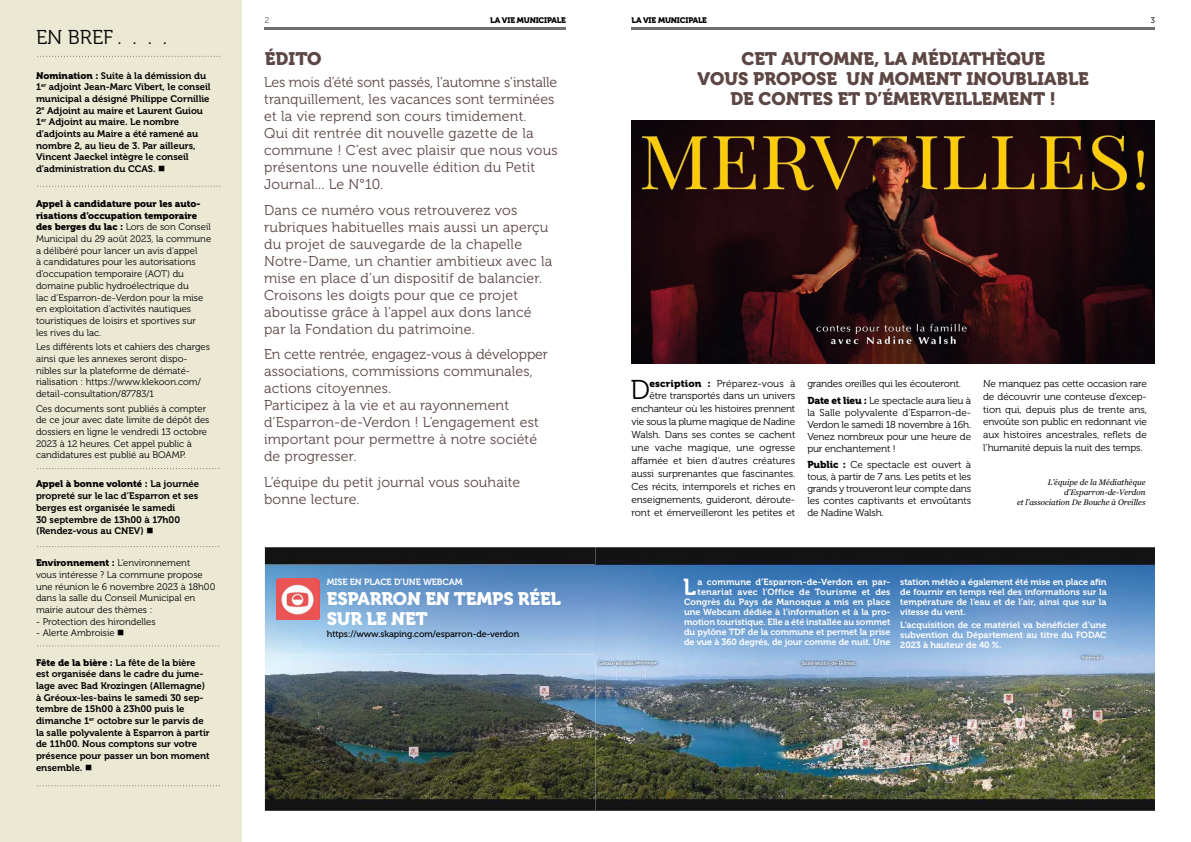
<style>
.page{position:relative;width:1191px;height:842px;background:#fff}
.page>*{position:absolute;margin:0;border:0;box-sizing:border-box;transform-origin:0 0}
.t1{font:27.2px "Museo 300";color:#000}
.t2{font:23.1px "Museo 700";color:#fff}
.t3{font:20px "Museo 300";color:#000}
.t4{font:18px/20px "Museo 900";color:#5d4745;text-align:center}
.t5{font:18px/20px "Museo 900";letter-spacing:-.01em;color:#fff}
.t6{font:14.2px/17px "Museo 300";letter-spacing:.01em;color:#5d4745}
.t7{font:10px/12.9px "Museo 300";letter-spacing:-.01em;color:#000;text-align:justify}
.t8{font:9.5px/11.7px "Museo 300";color:#000}
.t9{font:9.5px/11.7px "Museo 700";color:#000}
.t10{font:9.5px/11.7px "Museo 900";color:#000}
.t11{font:9px/10px "Museo 700";letter-spacing:-.005em;color:#fff;text-align:justify}
.t12{font:9px "Museo 500";letter-spacing:-.01em;color:#000}
.t13{font:italic 8px/10px "Georgia";color:#000;text-align:right}
.t14{font:8px "Museo 900";letter-spacing:-.02em;color:#000}
.t15{font:8px "Museo 100";color:#000}
.s1{font-family:"Museo 900"}
.s2{font-family:"Museo 700"}
</style>
<div class="page">
<img style="left:265px;top:547px;width:890px;height:264px">
<img style="left:265px;top:565px;width:330px;height:89px">
<div style="left:0;top:0;width:241px;height:842px;background:#ebe8d4"></div>
<hr style="left:264px;top:28px;width:302px;height:2px;background:#706f6f">
<img style="left:276px;top:578px;width:44px;height:42px">
<svg style="left:37px;top:56px;width:183px;height:1px"></svg>
<svg style="left:37px;top:186px;width:183px;height:1px"></svg>
<svg style="left:37px;top:468px;width:182px;height:1px"></svg>
<svg style="left:37px;top:546px;width:182px;height:1px"></svg>
<svg style="left:37px;top:645px;width:182px;height:1px"></svg>
<svg style="left:37px;top:785px;width:183px;height:1px"></svg>
<hr style="left:631px;top:28px;width:524px;height:2px;background:#706f6f">
<img style="left:631px;top:120px;width:524px;height:243px">
<img style="left:595px;top:565px;width:559px;height:95px">
<h3 class="t3" style="left:36px;top:27px;width:133px">EN BREF . . . .</h3>
<p class="t9" style="left:36px;top:70px;width:176px"><span class="s1">Nomination :</span> Suite à la démission du 1<sup>er</sup> adjoint Jean-Marc Vibert, le conseil municipal a désigné Philippe Cornillie 2<sup>e</sup> Adjoint au maire et Laurent Guiou 1<sup>er</sup> Adjoint au maire. Le nombre d’adjoints au Maire a été ramené au nombre 2, au lieu de 3. Par ailleurs, Vincent Jaeckel intègre le conseil d’administration du CCAS. ■</p>
<p class="t10" style="left:36px;top:198px;width:166px">Appel à candidature pour les auto&shy;risations d’occupation temporaire</p>
<p class="t8" style="left:36px;top:221px;width:177px"><span class="s1">des berges du lac :</span> Lors de son Conseil Municipal du 29 août 2023, la commune a délibéré pour lancer un avis d’appel<br>à candidatures pour les autorisations d’occupation temporaire (AOT) du domaine public hydroélectrique du<br>lac d’Esparron-de-Verdon pour la mise en exploitation d’activités nautiques touristiques de loisirs et sportives sur<br>les rives du lac.</p>
<p class="t8" style="left:36px;top:341px;width:175px">Les différents lots et cahiers des charges ainsi que les annexes seront dispo&shy;nibles sur la plateforme de dématé&shy;rialisation : https://www.klekoon.com/ detail-consultation/87783/1</p>
<p class="t8" style="left:36px;top:403px;width:175px">Ces documents sont publiés à compter de ce jour avec date limite de dépôt des dossiers en ligne le vendredi 13 octobre 2023 à 12 heures. Cet appel public à candidatures est publié au BOAMP.</p>
<p class="t10" style="left:36px;top:478px;width:165px">Appel à bonne volonté : <span class="s2">La journée</span></p>
<p class="t9" style="left:36px;top:490px;width:164px">propreté sur le lac d’Esparron et ses berges est organisée le samedi<br>30 septembre de 13h00 à 17h00 (Rendez-vous au CNEV) ■</p>
<p class="t8" style="left:36px;top:557px;width:181px"><span class="s1">Environnement :</span> L’environnement<br>vous intéresse ? La commune propose une réunion le 6 novembre 2023 à 18h00 dans la salle du Conseil Municipal en mairie autour des thèmes :</p>
<p class="t8" style="left:36px;top:616px;width:121px">- Protection des hirondelles</p>
<p class="t8" style="left:36px;top:627px;width:90px">- Alerte Ambroisie ■</p>
<p class="t9" style="left:36px;top:656px;width:175px"><span class="s1">Fête de la bière :</span> La fête de la bière est organisée dans le cadre du jume&shy;lage avec Bad Krozingen (Allemagne) à Gréoux-les-bains le samedi 30 sep&shy;tembre de 15h00 à 23h00 puis le dimanche 1<sup>er</sup> octobre sur le parvis de la salle polyvalente à Esparron à partir de 11h00. Nous comptons sur votre présence pour passer un bon moment ensemble. ■</p>
<p class="t15" style="left:265px;top:16px;width:6px">2</p>
<p class="t14" style="left:490px;top:16px;width:77px">LA VIE MUNICIPALE</p>
<h3 class="t4" style="left:265px;top:49px;width:58px">ÉDITO</h3>
<p class="t6" style="left:264px;top:74px;width:295px">Les mois d’été sont passés, l’automne s’installe tranquillement, les vacances sont terminées et la vie reprend son cours timidement.<br>Qui dit rentrée dit nouvelle gazette de la commune ! C’est avec plaisir que nous vous présentons une nouvelle édition du Petit Journal... Le N°10.</p>
<p class="t6" style="left:264px;top:201px;width:290px">Dans ce numéro vous retrouverez vos rubriques habituelles mais aussi un aperçu du projet de sauvegarde de la chapelle Notre-Dame, un chantier ambitieux avec la mise en place d’un dispositif de balancier.<br>Croisons les doigts pour que ce projet aboutisse grâce à l’appel aux dons lancé par la Fondation du patrimoine.</p>
<p class="t6" style="left:264px;top:346px;width:285px">En cette rentrée, engagez-vous à développer associations, commissions communales, actions citoyennes.<br>Participez à la vie et au rayonnement d’Esparron-de-Verdon ! L’engagement est important pour permettre à notre société de progresser.</p>
<h3 class="t6" style="left:264px;top:473px;width:258px">L’équipe du petit journal vous souhaite bonne lecture.</h3>
<p class="t11" style="left:327px;top:577px;width:137px">MISE EN PLACE D’UNE WEBCAM</p>
<h3 class="t5" style="left:327px;top:589px;width:236px">ESPARRON EN TEMPS RÉEL<br>SUR LE NET</h3>
<p class="t12" style="left:327px;top:629px;width:194px">https://www.skaping.com/esparron-de-verdon</p>
<p class="t14" style="left:631px;top:16px;width:77px">LA VIE MUNICIPALE</p>
<p class="t15" style="left:1150px;top:16px;width:6px">3</p>
<h3 class="t4" style="left:697px;top:49px;width:393px">CET AUTOMNE, LA MÉDIATHÈQUE<br>VOUS PROPOSE UN MOMENT INOUBLIABLE<br>DE CONTES ET D’ÉMERVEILLEMENT !</h3>
<p class="t7" style="left:631px;top:378px;width:165px;text-align:right"><span class="s1">escription :</span> Préparez-vous à être transportés dans un univers enchanteur où les histoires prennent vie sous la plume magique de Nadine Walsh. Dans ses contes se cachent une vache magique, une ogresse affamée et bien d’autres créatures aussi surprenantes que fascinantes.<br>Ces récits, intemporels et riches en enseignements, guideront, déroute&shy;ront et émerveilleront les petites et</p>
<p class="t7" style="left:807px;top:376px;width:165px;line-height:16.4px">grandes oreilles qui les écouteront.<br><span class="s1">Date et lieu :</span> Le spectacle aura lieu à</p>
<h1 class="t1" style="left:630px;top:375px;width:21px">D</h1>
<p class="t7" style="left:807px;top:407px;width:165px;line-height:12px">la Salle polyvalente d’Esparron-de-Verdon le samedi 18 novembre à 16h.<br>Venez nombreux pour une heure de pur enchantement !</p>
<p class="t7" style="left:807px;top:459px;width:165px;line-height:12px"><span class="s1">Public :</span> Ce spectacle est ouvert à tous, à partir de 7 ans. Les petits et les grands y trouveront leur compte dans les contes captivants et envoûtants de Nadine Walsh.</p>
<p class="t7" style="left:983px;top:378px;width:165px;line-height:12.6px">Ne manquez pas cette occasion rare de découvrir une conteuse d’excep&shy;tion qui, depuis plus de trente ans, envoûte son public en redonnant vie aux histoires ancestrales, reflets de l’humanité depuis la nuit des temps.</p>
<p class="t13" style="left:1017px;top:477px;width:130px">L’équipe de la Médiathèque d’Esparron-de-Verdon<br>et l’association De Bouche à Oreilles</p>
<p class="t11" style="left:684px;top:577px;width:208px;text-align:right">a commune d’Esparron-de-Verdon en par&shy;tenariat avec l’Office de Tourisme et des Congrès du Pays de Manosque a mis en place une Webcam dédiée à l’information et à la pro&shy;motion touristique. Elle a été installée au sommet du pylône TDF de la commune et permet la prise de vue à 360 degrés, de jour comme de nuit. Une</p>
<p class="t11" style="left:900px;top:577px;width:208px">station météo a également été mise en place afin de fournir en temps réel des informations sur la température de l’eau et de l’air, ainsi que sur la vitesse du vent.</p>
<h2 class="t2" style="left:683px;top:574px;width:14px">L</h2>
<p class="t11" style="left:900px;top:620px;width:208px">L’acquisition de ce matériel va bénéficier d’une subvention du Département au titre du FODAC 2023 à hauteur de 40 %.</p>
</div>
